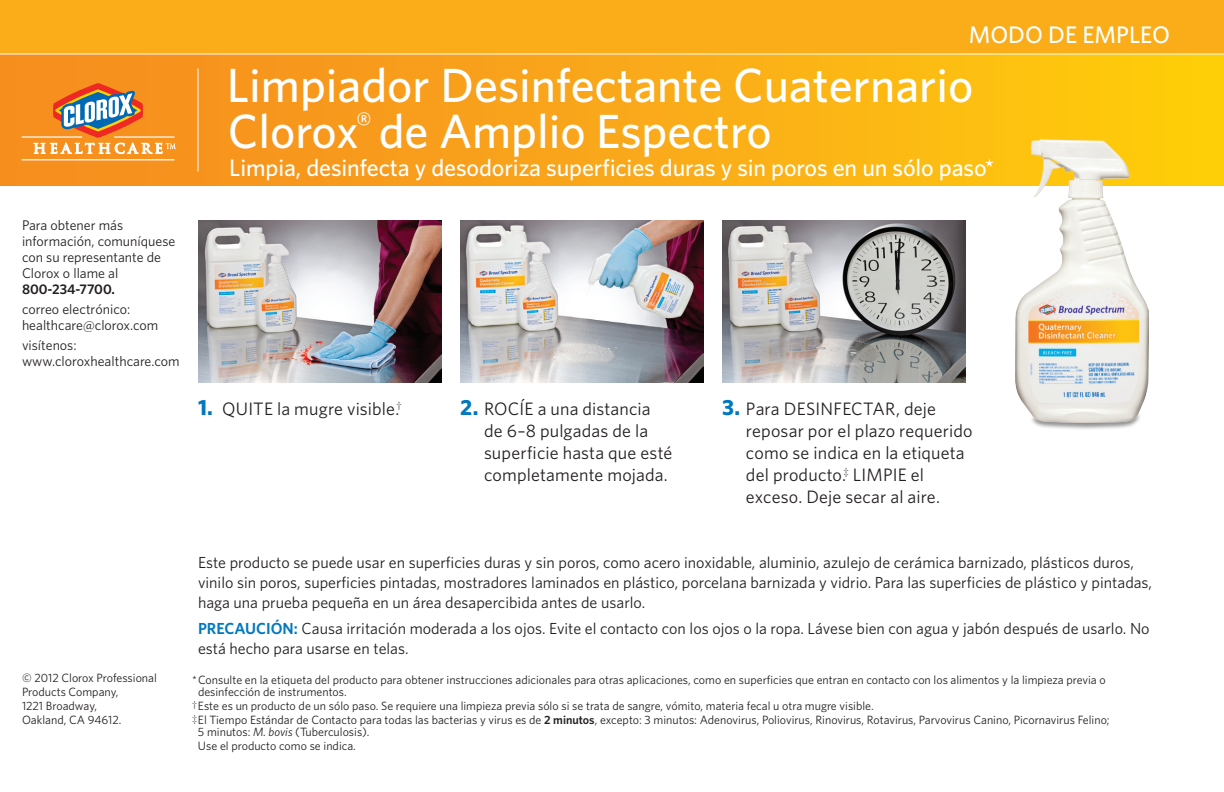
<style>
.page{position:relative;width:1224px;height:792px;background:#fff}
.page>*{position:absolute;margin:0;border:0;box-sizing:border-box;transform-origin:0 0}
.t1{font:500 48px/46px "Whitney";color:#fff}
.t2{font:500 24px "Whitney";letter-spacing:-.005em;color:#fff}
.t3{font:18px/22px "Whitney";letter-spacing:.01em;color:#231f20}
.t4{font:16px/20px "Whitney";color:#231f20}
.t5{font:14px/16px "Whitney";color:#231f20}
.t6{font:600 14px "Whitney";color:#231f20}
.t7{font:12px/14px "Whitney";color:#231f20}
.s1{font-weight:700;font-size:22px;color:#0078c0}
.s2{font-weight:600;color:#0078c0}
.s3{font-weight:600}
.s4{font-style:italic}
</style>
<div class="page">
<div style="left:0;top:54px;width:1224px;height:132px;background:linear-gradient(to right,#f58924,#ffcc0c)"></div>
<div style="left:0;top:0;width:1224px;height:54px;background:#faad19"></div>
<hr style="left:198px;top:68px;width:1px;height:104px;background:#fff">
<hr style="left:0;top:54px;width:1224px;height:1px;background:#fff">
<hr style="left:22px;top:136px;width:60px;height:2px;background:#fff">
<hr style="left:22px;top:159px;width:153px;height:1px;background:#fff">
<svg style="left:34px;top:83px;width:142px;height:71px;background:#db9653"></svg>
<div style="left:1030px;top:382px;width:111px;height:48px;background:#231f20;opacity:.5"></div>
<img style="left:1016px;top:140px;width:132px;height:282px">
<img style="left:198px;top:220px;width:244px;height:163px">
<img style="left:460px;top:220px;width:244px;height:163px">
<img style="left:722px;top:220px;width:244px;height:163px">
<p class="t5" style="left:22px;top:217px;width:155px">Para obtener más información, comuníquese con su representante de<br>Clorox o llame al</p>
<p class="t6" style="left:22px;top:280px;width:94px">800-234-7700.</p>
<p class="t5" style="left:22px;top:301px;width:138px">correo electrónico: healthcare@clorox.com</p>
<p class="t5" style="left:22px;top:337px;width:159px">visítenos: www.cloroxhealthcare.com</p>
<h2 class="t2" style="left:969px;top:21px;width:203px">MODO DE EMPLEO</h2>
<h1 class="t1" style="left:227px;top:61px;width:748px">Limpiador Desinfectante Cuaternario<br>Clorox<sup>®</sup> de Amplio Espectro</h1>
<h2 class="t2" style="left:229px;top:153px;width:767px">Limpia, desinfecta y desodoriza superficies duras y sin poros en un sólo paso*</h2>
<h3 class="t3" style="left:198px;top:397px;width:205px"><span class="s1">1.</span> QUITE la mugre visible.<sup>†</sup></h3>
<h3 class="t3" style="left:484px;top:397px;width:190px;text-indent:-24px"><span class="s1">2.</span> ROCÍE a una distancia de 6–8 pulgadas de la superficie hasta que esté completamente mojada.</h3>
<h3 class="t3" style="left:746px;top:397px;width:228px;text-indent:-24px"><span class="s1">3.</span> Para DESINFECTAR, deje reposar por el plazo requerido como se indica en la etiqueta del producto.<sup>‡</sup> LIMPIE el exceso. Deje secar al aire.</h3>
<p class="t7" style="left:22px;top:671px;width:136px">© 2012 Clorox Professional<br>Products Company,<br>1221 Broadway,<br>Oakland, CA 94612.</p>
<p class="t4" style="left:198px;top:552px;width:956px">Este producto se puede usar en superficies duras y sin poros, como acero inoxidable, aluminio, azulejo de cerámica barnizado, plásticos duros, vinilo sin poros, superficies pintadas, mostradores laminados en plástico, porcelana barnizada y vidrio. Para las superficies de plástico y pintadas, haga una prueba pequeña en un área desapercibida antes de usarlo.</p>
<h3 class="t4" style="left:198px;top:618px;width:953px"><span class="s2">PRECAUCIÓN:</span> Causa irritación moderada a los ojos. Evite el contacto con los ojos o la ropa. Lávese bien con agua y jabón después de usarlo. No está hecho para usarse en telas.</h3>
<p class="t7" style="left:198px;top:674px;width:909px;line-height:12px;text-indent:-6px">*Consulte en la etiqueta del producto para obtener instrucciones adicionales para otras aplicaciones, como en superficies que entran en contacto con los alimentos y la limpieza previa o desinfección de instrumentos.</p>
<p class="t7" style="left:192px;top:699px;width:919px"><sup>†</sup>Este es un producto de un sólo paso. Se requiere una limpieza previa sólo si se trata de sangre, vómito, materia fecal u otra mugre visible.<br><sup>‡</sup>El Tiempo Estándar de Contacto para todas las bacterias y virus es de <span class="s3">2 minutos</span>, excepto: 3 minutos: Adenovirus, Poliovirus, Rinovirus, Rotavirus, Parvovirus Canino, Picornavirus Felino;</p>
<p class="t7" style="left:198px;top:725px;width:173px">5 minutos: <span class="s4">M. bovis</span> (Tuberculosis).<br>Use el producto como se indica.</p>
</div>
